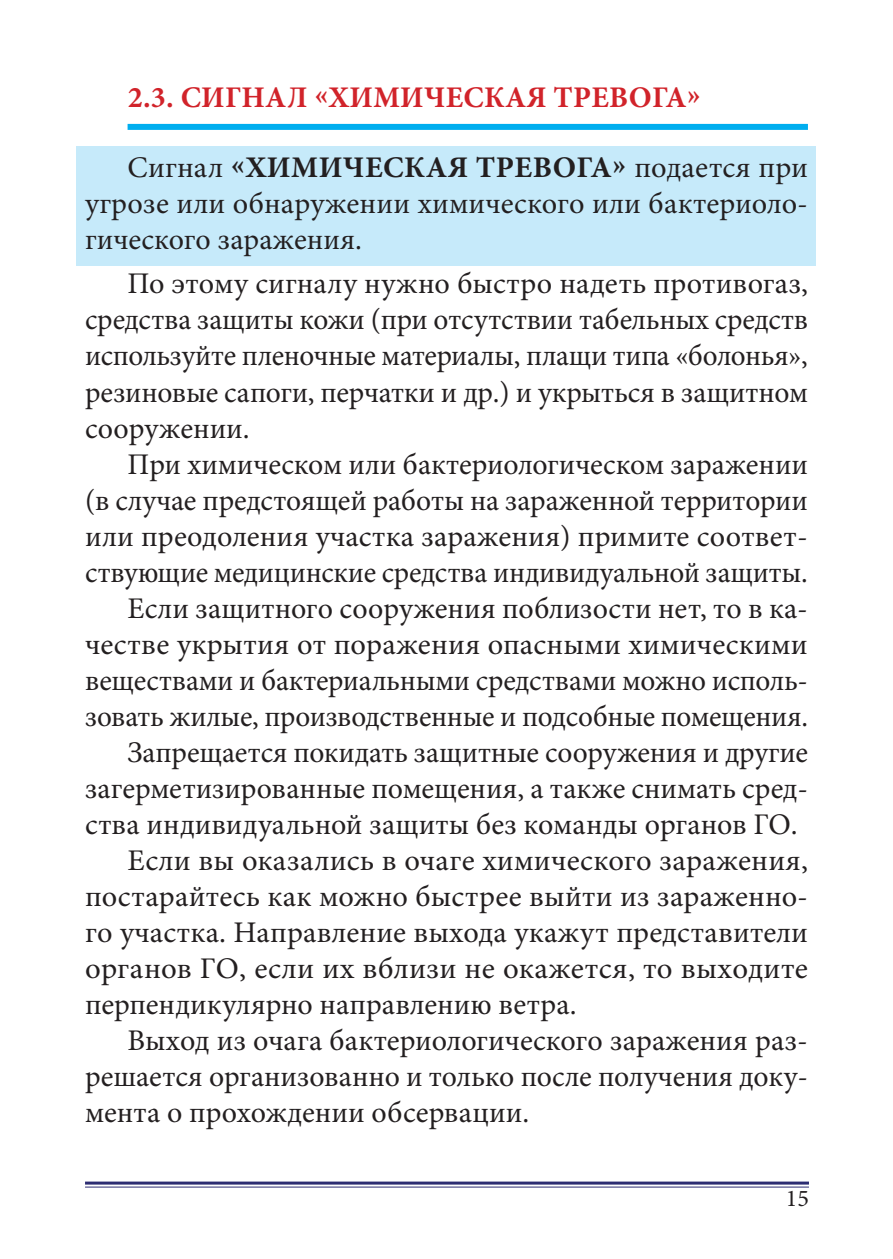
<style>
.page{position:relative;width:893px;height:1259px;background:#fff}
.page>*{position:absolute;margin:0;border:0;box-sizing:border-box;transform-origin:0 0}
.t1{font:30px/36px "Minion Pro";color:#231f20;text-align:justify}
.t2{font:700 30px "Minion Pro";letter-spacing:.01em;color:#d1232a}
.t3{font:24px "Minion Pro";color:#231f20}
.s1{font-weight:700}
</style>
<div class="page">
<hr style="left:85px;top:1181px;width:724px;height:3px;background:#2c2d72">
<hr style="left:85px;top:1186px;width:724px;height:1px;background:#2c2d72">
<div style="left:128px;top:124px;width:680px;height:6px;background:#00aeef"></div>
<div style="left:77px;top:147px;width:739px;height:119px;background:#c6eafa"></div>
<p class="t2" style="left:128px;top:82px;width:574px">2.3. СИГНАЛ «ХИМИЧЕСКАЯ ТРЕВОГА»</p>
<p class="t1" style="left:85px;top:150px;width:724px;text-indent:43px">Сигнал <span class="s1">«ХИМИЧЕСКАЯ ТРЕВОГА»</span> подается при угрозе или обнаружении химического или бактериоло&shy;гического заражения.</p>
<p class="t1" style="left:85px;top:267px;width:725px;text-indent:43px">По этому сигналу нужно быстро надеть противогаз, средства защиты кожи (при отсутствии табельных средств используйте пленочные материалы, плащи типа «болонья», резиновые сапоги, перчатки и др.) и укрыться в защитном сооружении.</p>
<p class="t1" style="left:128px;top:447px;width:682px">При химическом или бактериологическом заражении</p>
<p class="t1" style="left:85px;top:483px;width:724px">(в случае предстоящей работы на зараженной территории</p>
<p class="t1" style="left:85px;top:519px;width:724px">или преодоления участка заражения) примите соответ-</p>
<p class="t1" style="left:85px;top:555px;width:724px">ствующие медицинские средства индивидуальной защиты.</p>
<p class="t1" style="left:128px;top:591px;width:682px">Если защитного сооружения поблизости нет, то в ка-</p>
<p class="t1" style="left:85px;top:627px;width:724px">честве укрытия от поражения опасными химическими</p>
<p class="t1" style="left:85px;top:663px;width:724px">веществами и бактериальными средствами можно исполь-</p>
<p class="t1" style="left:85px;top:699px;width:725px">зовать жилые, производственные и подсобные помещения.</p>
<p class="t1" style="left:128px;top:735px;width:682px">Запрещается покидать защитные сооружения и другие</p>
<p class="t1" style="left:85px;top:771px;width:724px">загерметизированные помещения, а также снимать сред-</p>
<p class="t1" style="left:85px;top:807px;width:714px">ства индивидуальной защиты без команды органов ГО.</p>
<p class="t1" style="left:128px;top:843px;width:682px">Если вы оказались в очаге химического заражения,</p>
<p class="t1" style="left:85px;top:879px;width:724px">постарайтесь как можно быстрее выйти из зараженно-</p>
<p class="t1" style="left:85px;top:915px;width:724px">го участка. Направление выхода укажут представители</p>
<p class="t1" style="left:85px;top:951px;width:724px">органов ГО, если их вблизи не окажется, то выходите</p>
<p class="t1" style="left:85px;top:987px;width:493px">перпендикулярно направлению ветра.</p>
<p class="t1" style="left:128px;top:1023px;width:682px">Выход из очага бактериологического заражения раз-</p>
<p class="t1" style="left:85px;top:1059px;width:724px">решается организованно и только после получения доку-</p>
<p class="t1" style="left:85px;top:1095px;width:446px">мента о прохождении обсервации.</p>
<p class="t3" style="left:786px;top:1186px;width:25px">15</p>
</div>
